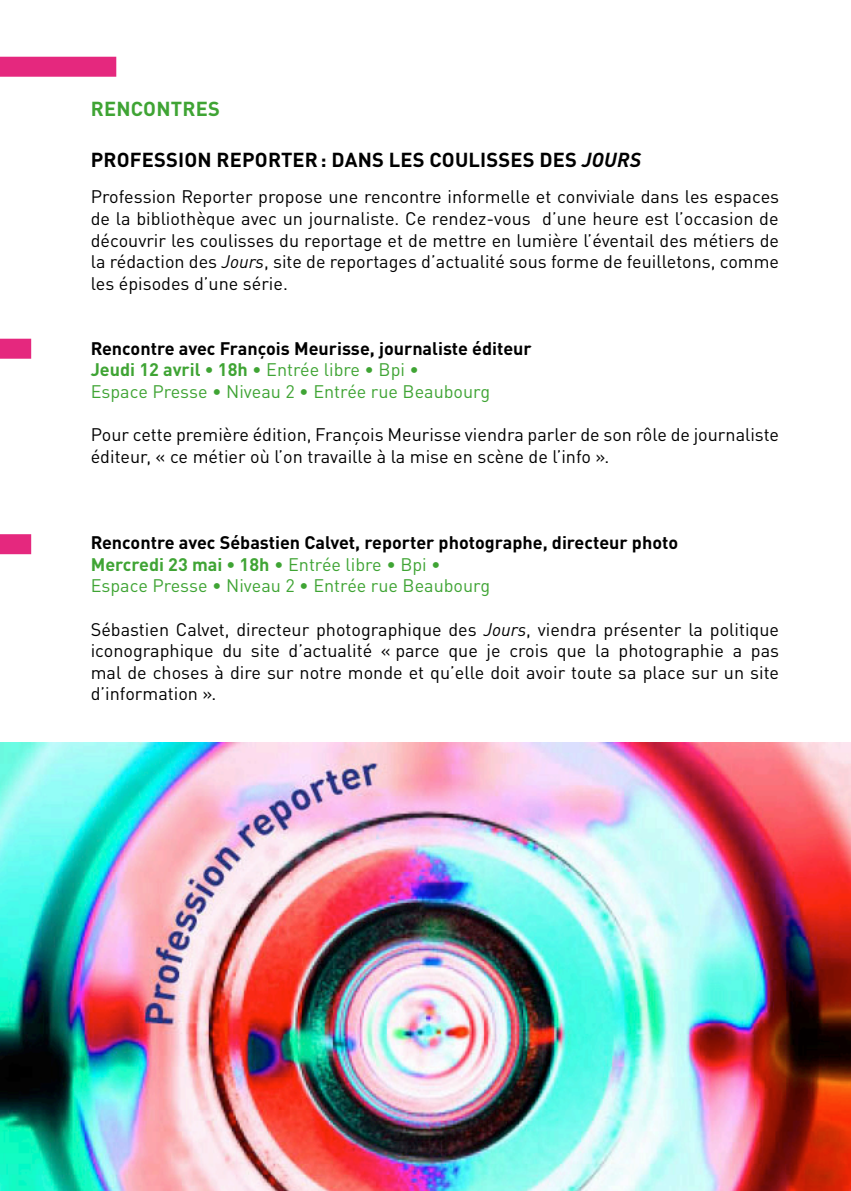
<style>
.page{position:relative;width:851px;height:1191px;background:#fff}
.page>*{position:absolute;margin:0;border:0;box-sizing:border-box;transform-origin:0 0}
.t1{font:700 20px "DINOT";letter-spacing:.01em;color:#000}
.t2{font:700 20px "DINOT";letter-spacing:.01em;color:#3fa434}
.t3{font:18px/21.6px "DINOT";color:#000;text-align:justify}
.t4{font:700 18px "DINOT";color:#000}
.t5{font:18px "DINOT";color:#3fa434}
.t6{font:700 18px "DINOT";color:#3fa434}
.s1{font-style:italic}
.s2{font-weight:700}
.s3{font-weight:400}
</style>
<div class="page">
<div style="left:0;top:57px;width:116px;height:20px;background:#e5287e"></div>
<div style="left:0;top:339px;width:31px;height:20px;background:#e5287e"></div>
<div style="left:0;top:534px;width:31px;height:20px;background:#e5287e"></div>
<img style="left:0;top:743px;width:850px;height:448px">
<p class="t2" style="left:91px;top:96px;width:130px">RENCONTRES</p>
<p class="t1" style="left:91px;top:147px;width:551px">PROFESSION REPORTER: DANS LES COULISSES DES <span class="s1">JOURS</span></p>
<p class="t3" style="left:91px;top:186px;width:689px">Profession Reporter propose une rencontre informelle et conviviale dans les espaces de la bibliothèque avec un journaliste. Ce rendez-vous d’une heure est l’occasion de découvrir les coulisses du reportage et de mettre en lumière l’éventail des métiers de la rédaction des <span class="s1">Jours</span>, site de reportages d’actualité sous forme de feuilletons, comme les épisodes d’une série.</p>
<p class="t4" style="left:91px;top:336px;width:442px">Rencontre avec François Meurisse, journaliste éditeur</p>
<p class="t5" style="left:91px;top:358px;width:330px"><span class="s2">Jeudi 12 avril • 18h</span> • Entrée libre • Bpi •</p>
<p class="t5" style="left:91px;top:380px;width:401px">Espace Presse • Niveau 2 • Entrée rue Beaubourg</p>
<p class="t3" style="left:91px;top:423px;width:689px">Pour cette première édition, François Meurisse viendra parler de son rôle de journaliste éditeur, « ce métier où l’on travaille à la mise en scène de l’info ».</p>
<p class="t4" style="left:91px;top:531px;width:589px">Rencontre avec Sébastien Calvet, reporter photographe, directeur photo</p>
<p class="t6" style="left:91px;top:552px;width:351px">Mercredi 23 mai • 18h <span class="s3">• Entrée libre • Bpi •</span></p>
<p class="t5" style="left:91px;top:574px;width:401px">Espace Presse • Niveau 2 • Entrée rue Beaubourg</p>
<p class="t3" style="left:91px;top:618px;width:689px">Sébastien Calvet, directeur photographique des <span class="s1">Jours</span>, viendra présenter la politique iconographique du site d’actualité « parce que je crois que la photographie a pas mal de choses à dire sur notre monde et qu’elle doit avoir toute sa place sur un site d’information ».</p>
</div>
